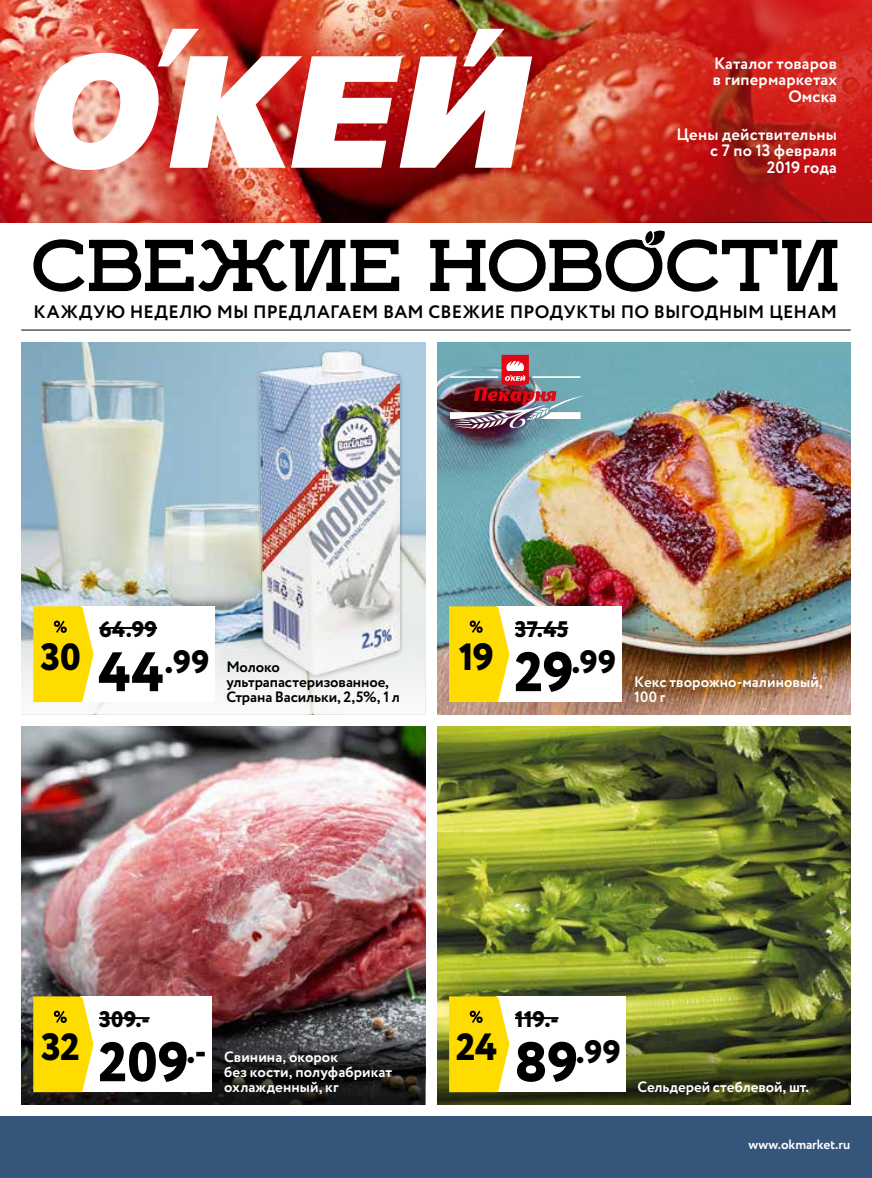
<style>
.page{position:relative;width:872px;height:1178px;background:#fff}
.page>*{position:absolute;margin:0;border:0;box-sizing:border-box;transform-origin:0 0}
.t1{font:69px "Ikra Slab";letter-spacing:.005em;color:#000}
.t2{font:800 55.5px "Circe";color:#000}
.t3{font:800 37.95px "Circe";letter-spacing:-.02em;color:#000}
.t4{font:800 32.4px "Circe";color:#000}
.t5{font:800 22.5px "Circe";letter-spacing:.005em;color:#000}
.t6{font:700 18px "Circe";letter-spacing:.015em;color:#000}
.t7{font:700 16.5px/16.5px "Circe";letter-spacing:.01em;color:#fff;text-align:right}
.t8{font:700 15px/15px "Circe";letter-spacing:.005em;color:#fff}
.t9{font:700 15px/15px "Circe";letter-spacing:-.005em;color:#000}
.t10{font:700 13.5px "Circe";letter-spacing:-.005em;color:#fff}
.s1{font-size:55.5px}
</style>
<div class="page">
<img style="left:21px;top:342px;width:404px;height:276px">
<div style="left:255px;top:348px;width:149px;height:331px;background:#000;opacity:.3"></div>
<img style="left:258px;top:350px;width:142px;height:268px">
<img style="left:437px;top:342px;width:413px;height:372px">
<img style="left:21px;top:726px;width:404px;height:282px">
<img style="left:437px;top:726px;width:413px;height:282px">
<svg style="left:437px;top:1008px;width:413px;height:96px;background:#4e5621"></svg>
<svg style="left:21px;top:1008px;width:404px;height:96px;background:#302d2e"></svg>
<svg style="left:21px;top:618px;width:404px;height:96px;fill:#f1f3f3"></svg>
<div style="left:80px;top:606px;width:134px;height:96px;background:#fff"></div>
<hr style="left:99px;top:627px;width:58px;height:2px;background:#000">
<svg style="left:33px;top:606px;width:60px;height:96px;background:#fbdc17"></svg>
<div style="left:80px;top:996px;width:132px;height:96px;background:#fff"></div>
<hr style="left:99px;top:1017px;width:51px;height:2px;background:#000">
<svg style="left:33px;top:996px;width:60px;height:96px;background:#fada16"></svg>
<div style="left:496px;top:606px;width:125px;height:96px;background:#fff"></div>
<hr style="left:515px;top:627px;width:53px;height:2px;background:#000">
<svg style="left:449px;top:606px;width:60px;height:96px;background:#fadb17"></svg>
<div style="left:496px;top:996px;width:129px;height:96px;background:#fff"></div>
<hr style="left:515px;top:1017px;width:43px;height:2px;background:#000">
<svg style="left:449px;top:996px;width:60px;height:96px;background:#fadb16"></svg>
<div style="left:0;top:1116px;width:872px;height:62px;background:#35557b"></div>
<img style="left:0;top:0;width:546px;height:222px">
<svg style="left:546px;top:0;width:326px;height:222px;background:#c72b21"></svg>
<img style="left:28px;top:29px;width:504px;height:142px">
<hr style="left:21px;top:330px;width:829px;height:1px;background:#000">
<svg style="left:639px;top:188px;width:30px;height:58px"></svg>
<img style="left:450px;top:355px;width:134px;height:77px">
<p class="t7" style="left:713px;top:56px;width:125px">Каталог товаров в гипермаркетах<br>Омска</p>
<p class="t7" style="left:676px;top:127px;width:162px">Цены действительны с 7 по 13 февраля<br>2019 года</p>
<h1 class="t1" style="left:31px;top:222px;width:809px">СВЕЖИЕ НОВОСТИ</h1>
<p class="t6" style="left:34px;top:300px;width:805px">КАЖДУЮ НЕДЕЛЮ МЫ ПРЕДЛАГАЕМ ВАМ СВЕЖИЕ ПРОДУКТЫ ПО ВЫГОДНЫМ ЦЕНАМ</p>
<h3 class="t3" style="left:41px;top:631px;width:42px">30</h3>
<h3 class="t5" style="left:99px;top:614px;width:59px">64.99</h3>
<h3 class="t4" style="left:98px;top:640px;width:113px"><span class="s1">44</span>.99</h3>
<p class="t9" style="left:226px;top:660px;width:175px">Молоко ультрапастеризованное,<br>Страна Вacильки, 2,5%, 1 л</p>
<h3 class="t3" style="left:459px;top:631px;width:37px">19</h3>
<h3 class="t5" style="left:515px;top:614px;width:55px">37.45</h3>
<h3 class="t4" style="left:514px;top:639px;width:104px"><span class="s1">29</span>.99</h3>
<p class="t8" style="left:634px;top:675px;width:190px">Кекс творожно-малиновый,<br>100 г</p>
<h3 class="t3" style="left:41px;top:1021px;width:40px">32</h3>
<h3 class="t5" style="left:99px;top:1004px;width:52px">309.-</h3>
<h2 class="t2" style="left:98px;top:1024px;width:110px">209<sup>.-</sup></h2>
<p class="t8" style="left:224px;top:1050px;width:170px">Свинина, окорок<br>без кости, полуфабрикат охлажденный, кг</p>
<h3 class="t3" style="left:456px;top:1021px;width:43px">24</h3>
<h3 class="t5" style="left:515px;top:1004px;width:45px">119.-</h3>
<h3 class="t4" style="left:514px;top:1030px;width:108px"><span class="s1">89</span>.99</h3>
<p class="t8" style="left:637px;top:1080px;width:173px">Сельдерей стеблевой, шт.</p>
<p class="t10" style="left:748px;top:1135px;width:103px">www.okmarket.ru</p>
</div>
